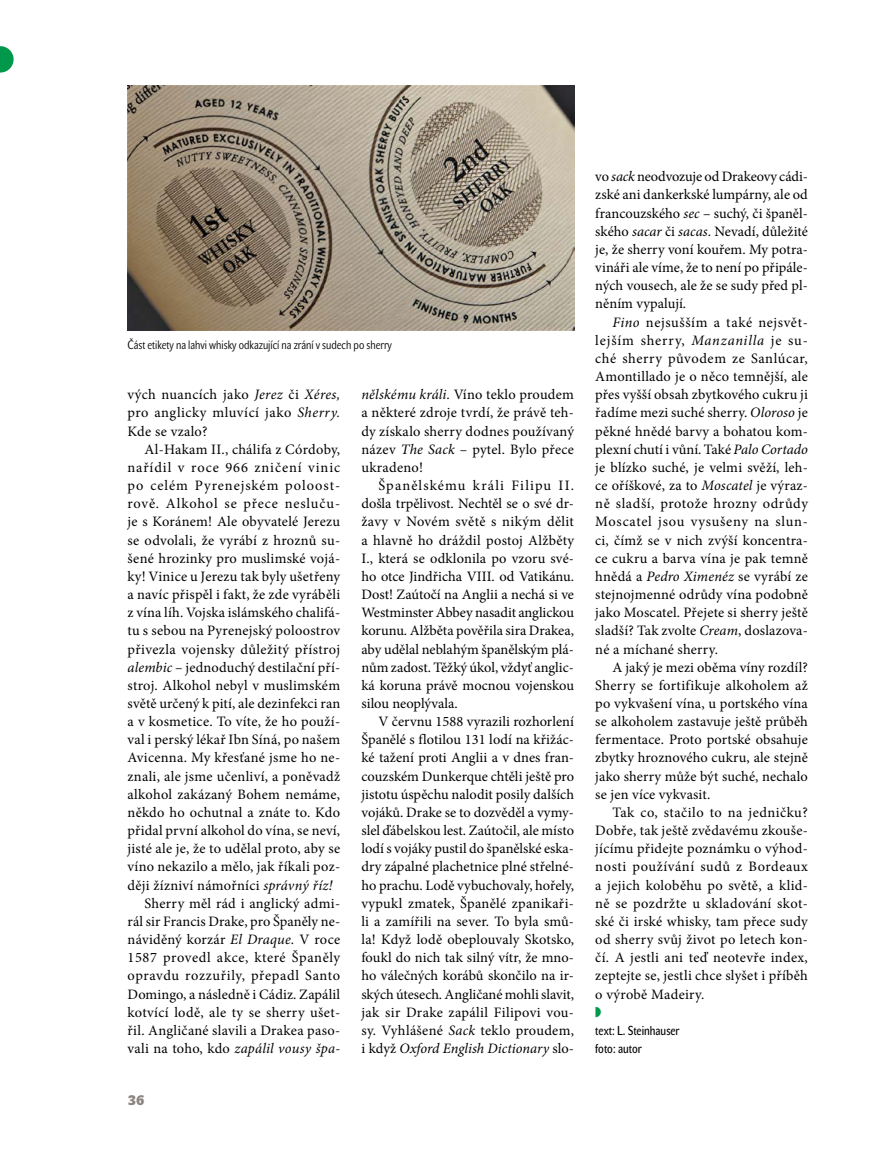
<style>
.page{position:relative;width:893px;height:1149px;background:#fff}
.page>*{position:absolute;margin:0;border:0;box-sizing:border-box;transform-origin:0 0}
.Normální{font:14.4px/18.1px "Minion Pro";letter-spacing:.015em;color:#000;text-align:justify}
.t1{font:700 13.5px "John Sans Heavy Pro";color:#8d8581}
.jmeno{font:12.75px "John Sans Cond Text Pro";color:#000}
.foto{font:12.75px "John Sans Cond Text Pro";color:#000}
.popisek{font:12px "John Sans Cond Lite Pro";color:#000}
.s1{font-style:italic}
</style>
<div class="page">
<svg style="left:0;top:46px;width:14px;height:26px"></svg>
<img style="left:128px;top:85px;width:446px;height:245px">
<p class="popisek" style="left:128px;top:338px;width:266px">Část etikety na lahvi whisky odkazující na zrání v sudech po sherry</p>
<p class="Normální" style="left:128px;top:385px;width:214px">vých nuancích jako <span class="s1">Jerez</span> či <span class="s1">Xéres, </span>pro anglicky mluvící jako <span class="s1">Sherry.<br></span>Kde se vzalo?</p>
<p class="Normální" style="left:128px;top:440px;width:214px;text-indent:17px">Al-Hakam II., chálifa z Córdoby, nařídil v roce 966 zničení vinic po celém Pyrenejském poloost&shy;rově. Alkohol se přece nesluču&shy;je s Koránem! Ale obyvatelé Jerezu se odvolali, že vyrábí z hroznů su&shy;šené hrozinky pro muslimské vojá&shy;ky! Vinice u Jerezu tak byly ušetřeny a navíc přispěl i fakt, že zde vyráběli z vína líh. Vojska islámského chalifá&shy;tu s sebou na Pyrenejský poloostrov přivezla vojensky důležitý přístroj <span class="s1">alembic</span> – jednoduchý destilační pří&shy;stroj. Alkohol nebyl v muslimském světě určený k pití, ale dezinfekci ran a v kosmetice. To víte, že ho použí&shy;val i perský lékař Ibn Síná, po našem Avicenna. My křesťané jsme ho ne&shy;znali, ale jsme učenliví, a poněvadž alkohol zakázaný Bohem nemáme, někdo ho ochutnal a znáte to. Kdo přidal první alkohol do vína, se neví, jisté ale je, že to udělal proto, aby se víno nekazilo a mělo, jak říkali poz&shy;ději žízniví námořníci <span class="s1">správný říz!</span></p>
<p class="Normální" style="left:128px;top:893px;width:214px;text-indent:17px">Sherry měl rád i anglický admi&shy;rál sir Francis Drake, pro Španěly ne&shy;náviděný korzár <span class="s1">El Draque.</span> V roce 1587 provedl akce, které Španěly opravdu rozzuřily, přepadl Santo Domingo, a následně i Cádiz. Zapálil kotvící lodě, ale ty se sherry ušet&shy;řil. Angličané slavili a Drakea paso&shy;vali na toho, kdo <span class="s1">zapálil vousy špa-</span></p>
<p class="t1" style="left:128px;top:1092px;width:18px">36</p>
<p class="Normální" style="left:361px;top:385px;width:214px"><span class="s1">nělskému králi.</span> Víno teklo proudem a některé zdroje tvrdí, že právě teh&shy;dy získalo sherry dodnes používaný název <span class="s1">The Sack</span> – pytel. Bylo přece ukradeno!</p>
<p class="Normální" style="left:361px;top:476px;width:214px;text-indent:17px">Španělskému králi Filipu II. došla trpělivost. Nechtěl se o své dr&shy;žavy v Novém světě s nikým dělit a hlavně ho dráždil postoj Alžběty I., která se odklonila po vzoru své&shy;ho otce Jindřicha VIII. od Vatikánu.<br>Dost! Zaútočí na Anglii a nechá si ve Westminster Abbey nasadit anglickou korunu. Alžběta pověřila sira Drakea, aby udělal neblahým španělským plá&shy;nům zadost. Těžký úkol, vždyť anglic&shy;ká koruna právě mocnou vojenskou silou neoplývala.</p>
<p class="Normální" style="left:361px;top:712px;width:214px;text-indent:17px">V červnu 1588 vyrazili rozhorlení Španělé s flotilou 131 lodí na křižác&shy;ké tažení proti Anglii a v dnes fran&shy;couzském Dunkerque chtěli ještě pro jistotu úspěchu nalodit posily dalších vojáků. Drake se to dozvěděl a vymy&shy;slel ďábelskou lest. Zaútočil, ale místo lodí s vojáky pustil do španělské eska&shy;dry zápalné plachetnice plné střelné&shy;ho prachu. Lodě vybuchovaly, hořely, vypukl zmatek, Španělé zpanikaři&shy;li a zamířili na sever. To byla smů&shy;la! Když lodě obeplouvaly Skotsko, foukl do nich tak silný vítr, že mno&shy;ho válečných korábů skončilo na ir&shy;ských útesech. Angličané mohli slavit, jak sir Drake zapálil Filipovi vou&shy;sy. Vyhlášené <span class="s1">Sack</span> teklo proudem, i když <span class="s1">Oxford English Dictionary</span> slo-</p>
<p class="Normální" style="left:595px;top:167px;width:214px">vo <span class="s1">sack</span> neodvozuje od Drakeovy cádi&shy;zské ani dankerkské lumpárny, ale od francouzského <span class="s1">sec</span> – suchý, či španěl&shy;ského <span class="s1">sacar</span> či <span class="s1">sacas</span>. Nevadí, důležité je, že sherry voní kouřem. My potra&shy;vináři ale víme, že to není po připále&shy;ných vousech, ale že se sudy před pl&shy;něním vypalují.</p>
<p class="Normální" style="left:595px;top:313px;width:214px;text-indent:17px"><span class="s1">Fino</span> nejsušším a také nejsvět&shy;lejším sherry, <span class="s1">Manzanilla</span> je su&shy;ché sherry původem ze Sanlúcar, Amontillado je o něco temnější, ale přes vyšší obsah zbytkového cukru ji řadíme mezi suché sherry. <span class="s1">Oloroso</span> je pěkné hnědé barvy a bohatou kom&shy;plexní chutí i vůní. Také <span class="s1">Palo Cortado </span>je blízko suché, je velmi svěží, leh&shy;ce oříškové, za to <span class="s1">Moscatel</span> je výraz&shy;ně sladší, protože hrozny odrůdy Moscatel jsou vysušeny na slun&shy;ci, čímž se v nich zvýší koncentra&shy;ce cukru a barva vína je pak temně hnědá a <span class="s1">Pedro Ximenéz</span> se vyrábí ze stejnojmenné odrůdy vína podobně jako Moscatel. Přejete si sherry ještě sladší? Tak zvolte <span class="s1">Cream</span>, doslazova&shy;né a míchané sherry.</p>
<p class="Normální" style="left:595px;top:657px;width:214px;text-indent:17px">A jaký je mezi oběma víny rozdíl?<br>Sherry se fortifikuje alkoholem až po vykvašení vína, u portského vína se alkoholem zastavuje ještě průběh fermentace. Proto portské obsahuje zbytky hroznového cukru, ale stejně jako sherry může být suché, nechalo se jen více vykvasit.</p>
<p class="Normální" style="left:595px;top:803px;width:214px;text-indent:17px">Tak co, stačilo to na jedničku?<br>Dobře, tak ještě zvědavému zkouše&shy;jícímu přidejte poznámku o výhod&shy;nosti používání sudů z Bordeaux a jejich koloběhu po světě, a klid&shy;ně se pozdržte u skladování skot&shy;ské či irské whisky, tam přece sudy od sherry svůj život po letech kon&shy;čí. A jestli ani teď neotevře index, zeptejte se, jestli chce slyšet i příběh o výrobě Madeiry.</p>
<p class="jmeno" style="left:595px;top:1022px;width:86px">text: L. Steinhauser</p>
<p class="foto" style="left:595px;top:1041px;width:48px">foto: autor</p>
</div>
